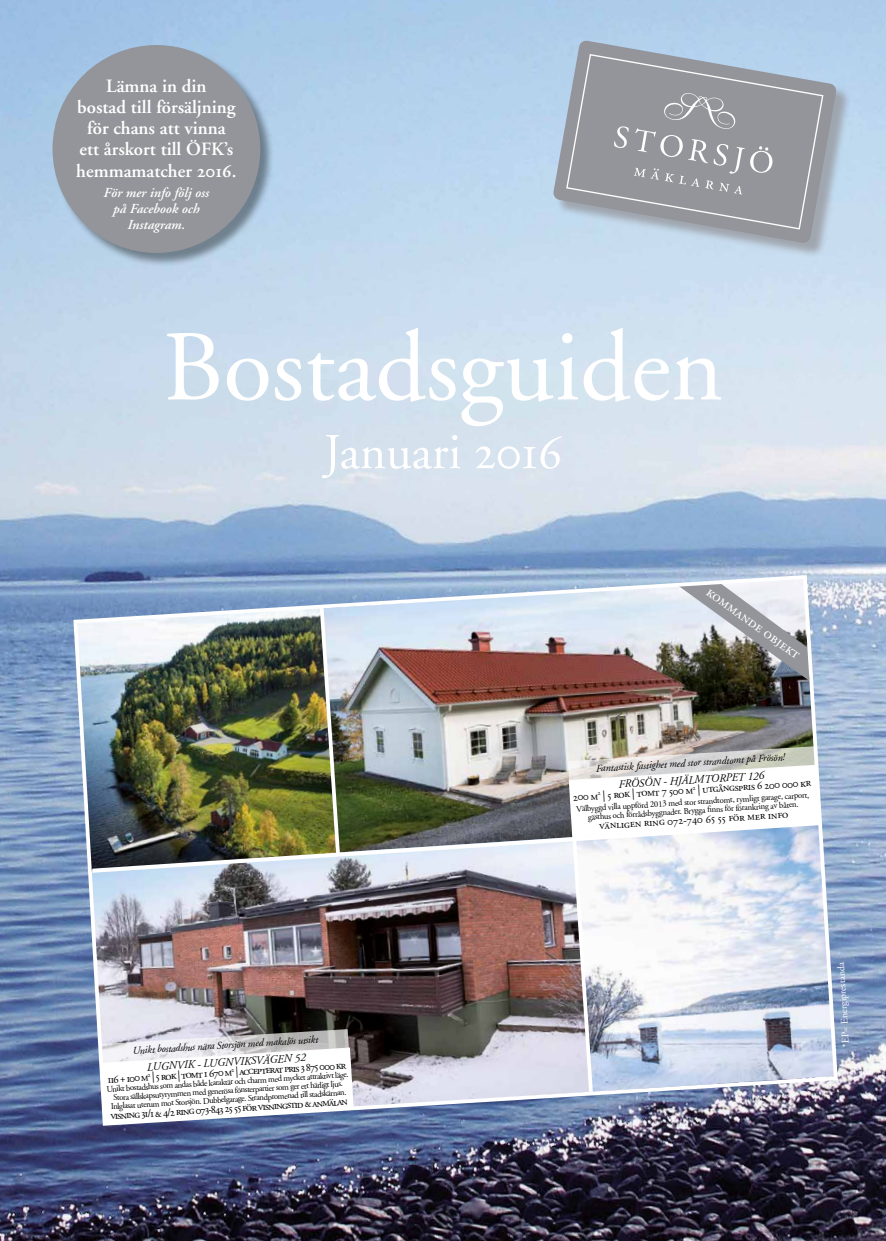
<style>
.page{position:relative;width:886px;height:1241px;background:#fff}
.page>*{position:absolute;margin:0;border:0;box-sizing:border-box;transform-origin:0 0}
.t1{font:100px "Adobe Garamond";color:#fff}
.t2{font:50px "Adobe Garamond";color:#fff}
.t3{font:600 18.75px/21.2px "Adobe Garamond";color:#fff;text-align:center}
.t4{font:15px "Adobe Garamond Regular SC";color:#fff}
.t5{font:italic 600 13.75px/16.2px "Adobe Garamond";color:#fff;text-align:center}
.t6{font:11.38px "Adobe Garamond Regular SC";color:#000}
.t7{font:italic 11.38px "Adobe Garamond";color:#000}
.t8{font:italic 10.5px "Adobe Garamond";color:#000}
.t9{font:10px "Adobe Garamond";color:#fff}
.t10{font:8.75px/8.8px "Adobe Garamond";color:#000;text-align:center}
.s1{font-family:"Adobe Garamond Semibold SC";font-weight:400}
.s2{font-family:"Adobe Garamond Regular SC"}
</style>
<div class="page">
<img style="left:0;top:0;width:886px;height:1240px">
<div style="left:555px;top:43px;width:296px;height:215px;background:#94959a;opacity:.75"></div>
<svg style="left:553px;top:40px;width:284px;height:203px;background:#b0c4d6"></svg>
<svg style="left:565px;top:53px;width:259px;height:177px;background:#9da2aa"></svg>
<svg style="left:614px;top:93px;width:159px;height:101px;background:#9c9da1"></svg>
<svg style="left:71px;top:573px;width:769px;height:554px;background:#90a3c3"></svg>
<div style="left:53px;top:46px;width:222px;height:221px;background:#000;opacity:.4"></div>
<div style="left:52px;top:45px;width:208px;height:208px;background:#94959a;border-radius:50%"></div>
<img style="left:92px;top:583px;width:728px;height:540px">
<h3 class="t3" style="left:76px;top:75px;width:162px">Lämna in din<br>bostad till försäljning för chans att vinna ett årskort till ÖFK’s hemmamatcher <span class="s1">2016</span>.</h3>
<h3 class="t5" style="left:104px;top:185px;width:107px">För mer info följ oss på Facebook och<br>Instagram.</h3>
<h1 class="t1" style="left:163px;top:314px;width:562px">Bostadsguiden</h1>
<h2 class="t2" style="left:324px;top:425px;width:240px">Januari <span class="s2">2016</span></h2>
<h3 class="t4" style="left:713px;top:583px;width:114px;rotate:36deg">kommande objekt</h3>
<p class="t8" style="left:596px;top:763px;width:191px;rotate:-4deg">Fantastisk fastighet med stor strandtomt på Frösön!</p>
<h3 class="t7" style="left:618px;top:777px;width:147px;rotate:-3deg">FRÖSÖN - HJÄLMTORPET 126</h3>
<h3 class="t6" style="left:573px;top:789px;width:240px;rotate:-3deg">200 m | 5 rok | tomt 7 500 m | utgångspris 6 200 000 kr</h3>
<p class="t10" style="left:576px;top:803px;width:235px;rotate:-3deg">Välbyggd villa uppförd 2013 med stor strandtomt, rymligt garage, carport, gästhus och förrådsbyggnader. Brygga fi nns för förankring av båten.</p>
<h3 class="t6" style="left:599px;top:818px;width:191px;rotate:-3deg">vänligen ring 072-740 65 55 för mer info</h3>
<p class="t8" style="left:132px;top:1045px;width:188px;rotate:-4deg">Unikt bostadshus nära Storsjön med makalös utsikt</p>
<h3 class="t7" style="left:147px;top:1060px;width:161px;rotate:-3deg">LUGNVIK - LUGNVIKSVÄGEN 52</h3>
<h3 class="t6" style="left:107px;top:1072px;width:240px;rotate:-3deg">116 + 100 m | 5 rok | tomt 1 670 m | accepterat pris 3 875 000 kr</h3>
<p class="t10" style="left:106px;top:1083px;width:244px;rotate:-3deg">Unikt bostadshus som andas både karaktär och charm med mycket attraktivt läge.<br>Stora sällskapsutyrymmen med generösa fönsterpartier som ger ett härligt ljus.<br>Inlglasat uterum mot Storsjön. Dubbelgarage. Strandpromenad till stadskärnan.</p>
<h3 class="t6" style="left:110px;top:1108px;width:239px;rotate:-3deg">visning 31/1 &amp; 4/2 ring 073-843 25 55 för visningstid &amp; anmälan</h3>
<p class="t9" style="left:841px;top:1047px;width:87px;rotate:-94deg">*EP= Energiprestanda</p>
</div>
